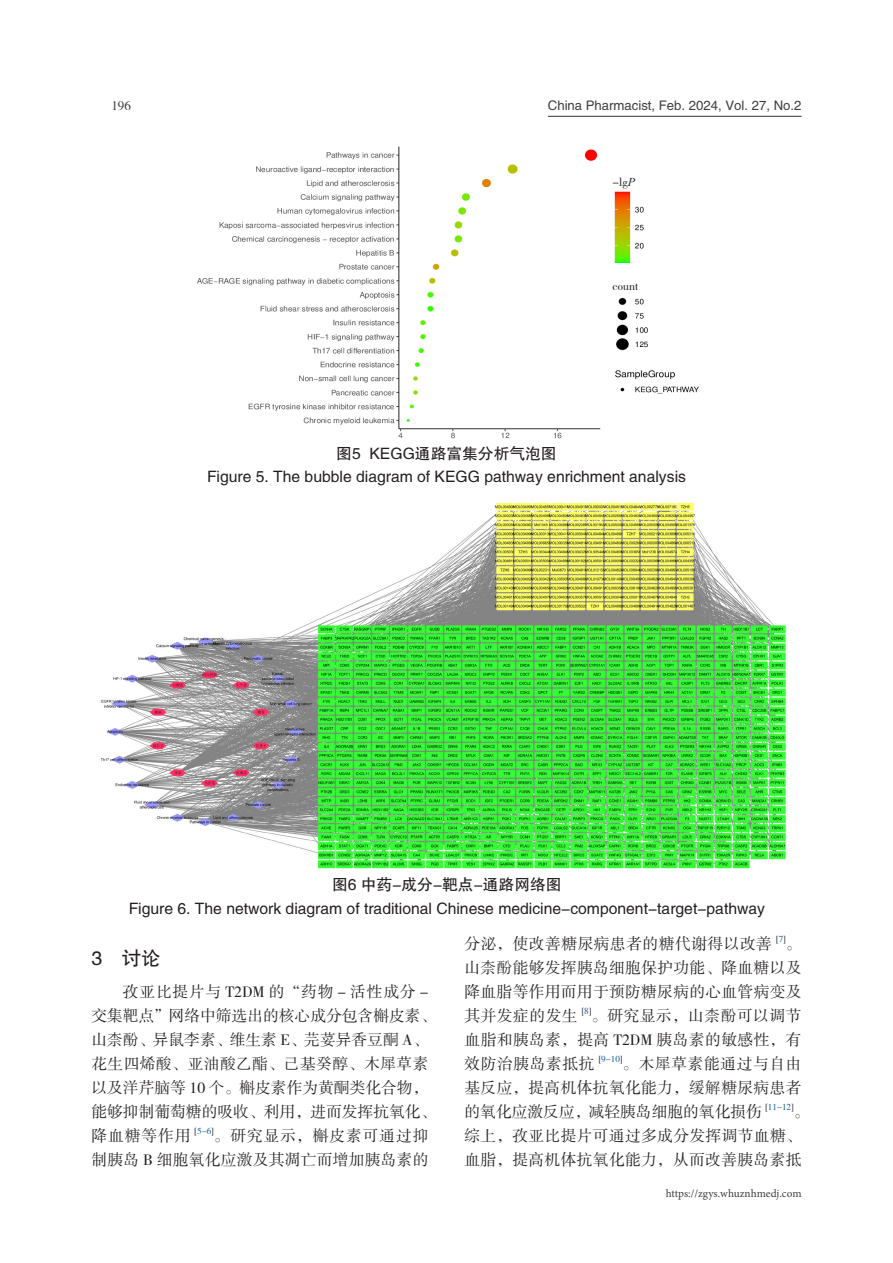
<style>
.page{position:relative;width:893px;height:1263px;background:#fff}
.page>*{position:absolute;margin:0;border:0;box-sizing:border-box;transform-origin:0 0}
._12_正文一级标题{font:19.5px "FZHTK GBK1 0";color:#231f20}
._11_正文{font:15.75px/24px "FZSSK GBK1 0";letter-spacing:.02em;color:#231f20;text-align:justify}
._15_图表名{font:15.75px "FZHTK GBK1 0";color:#231f20}
._11_正文-2{font:15.75px/24px "FZSSK GBK1 0";color:#231f20}
.t1{font:13.2px "FZHTK GBK1 0";color:#3e3e3f}
.t2{font:13.2px "FZSSK GBK1 0";color:#3e3e3f}
._11_正文-3{font:12px "FZSSK GBK1 0";color:#231f20}
.t3{font:11.25px "Minion Pro";color:#3e3e3f}
._11_正文-4{font:9.15px "FZSSK GBK1 0";color:#175d9e}
._11_正文-5{font:9.15px "FZSSK GBK1 0";color:#231f20}
.s1{font-family:"Times New Roman";font-style:italic}
.s2{color:#175d9e}
.s3{color:#231f20}
</style>
<div class="page">
<hr style="left:548px;top:116px;width:253px;height:1px;background:#3e3e3f">
<img style="left:197px;top:146px;width:502px;height:293px">
<img style="left:100px;top:502px;width:686px;height:367px">
<div style="left:613px;top:176px;width:27px;height:13px;background:#fff"></div>
<div style="left:613px;top:279px;width:44px;height:13px;background:#fff"></div>
<p class="t2" style="left:111px;top:98px;width:21px">196</p>
<p class="t1" style="left:548px;top:98px;width:255px">China Pharmacist, Feb. 2024, Vol. 27, No.2</p>
<p class="_11_正文-3" style="left:613px;top:176px;width:24px">-lg<span class="s1">P</span></p>
<p class="_11_正文-3" style="left:613px;top:279px;width:27px">count</p>
<p class="_15_图表名" style="left:336px;top:445px;width:222px">图5 KEGG通路富集分析气泡图</p>
<p class="_15_图表名" style="left:207px;top:468px;width:480px">Figure 5. The bubble diagram of KEGG pathway enrichment analysis</p>
<p class="_15_图表名" style="left:332px;top:876px;width:231px">图6 中药-成分-靶点-通路网络图</p>
<p class="_15_图表名" style="left:129px;top:900px;width:638px">Figure 6. The network diagram of traditional Chinese medicine-component-target-pathway</p>
<p class="_12_正文一级标题" style="left:91px;top:947px;width:71px">3 讨论</p>
<p class="_11_正文-2" style="left:91px;top:981px;width:346px;text-indent:32px">孜亚比提片与 T2DM 的“药物 - 活性成分 -交集靶点”网络中筛选出的核心成分包含槲皮素、山柰酚、异鼠李素、维生素 E、芫荽异香豆酮 A、花生四烯酸、亚油酸乙酯、己基癸醇、木犀草素以及洋芹脑等 10 个。槲皮素作为黄酮类化合物，能够抑制葡萄糖的吸收、利用，进而发挥抗氧化、降血糖等作用</p>
<p class="_11_正文" style="left:464px;top:933px;width:309px">分泌，使改善糖尿病患者的糖代谢得以改善</p>
<p class="_11_正文-5" style="left:776px;top:934px;width:11px">[<span class="s2">7</span>]</p>
<p class="_11_正文" style="left:464px;top:933px;width:339px;text-indent:321px">。山柰酚能够发挥胰岛细胞保护功能、降血糖以及降血脂等作用而用于预防糖尿病的心血管病变及其并发症的发生</p>
<p class="_11_正文-5" style="left:582px;top:1006px;width:11px">[<span class="s2">8</span>]</p>
<p class="_11_正文" style="left:464px;top:1005px;width:338px;text-indent:127px">。研究显示，山柰酚可以调节血脂和胰岛素，提高 T2DM 胰岛素的敏感性，有效防治胰岛素抵抗</p>
<p class="_11_正文-4" style="left:599px;top:1054px;width:25px"><span class="s3">[</span>9-10<span class="s3">]</span></p>
<p class="_11_正文" style="left:464px;top:1053px;width:338px;text-indent:158px">。木犀草素能通过与自由基反应，提高机体抗氧化能力，缓解糖尿病患者的氧化应激反应，减轻胰岛细胞的氧化损伤</p>
<p class="_11_正文-4" style="left:765px;top:1102px;width:30px"><span class="s3">[</span>11-12<span class="s3">]</span></p>
<p class="_11_正文" style="left:464px;top:1101px;width:346px;text-align:left;text-indent:329px">。综上，孜亚比提片可通过多成分发挥调节血糖、血脂，提高机体抗氧化能力，从而改善胰岛素抵</p>
<p class="_11_正文-4" style="left:195px;top:1126px;width:21px"><span class="s3">[</span>5-6<span class="s3">]</span></p>
<p class="_11_正文" style="left:91px;top:1125px;width:339px;text-align:right">。研究显示，槲皮素可通过抑<br>制胰岛 B 细胞氧化应激及其凋亡而增加胰岛素的</p>
<p class="t3" style="left:666px;top:1185px;width:137px">https://zgys.whuznhmedj.com</p>
</div>
